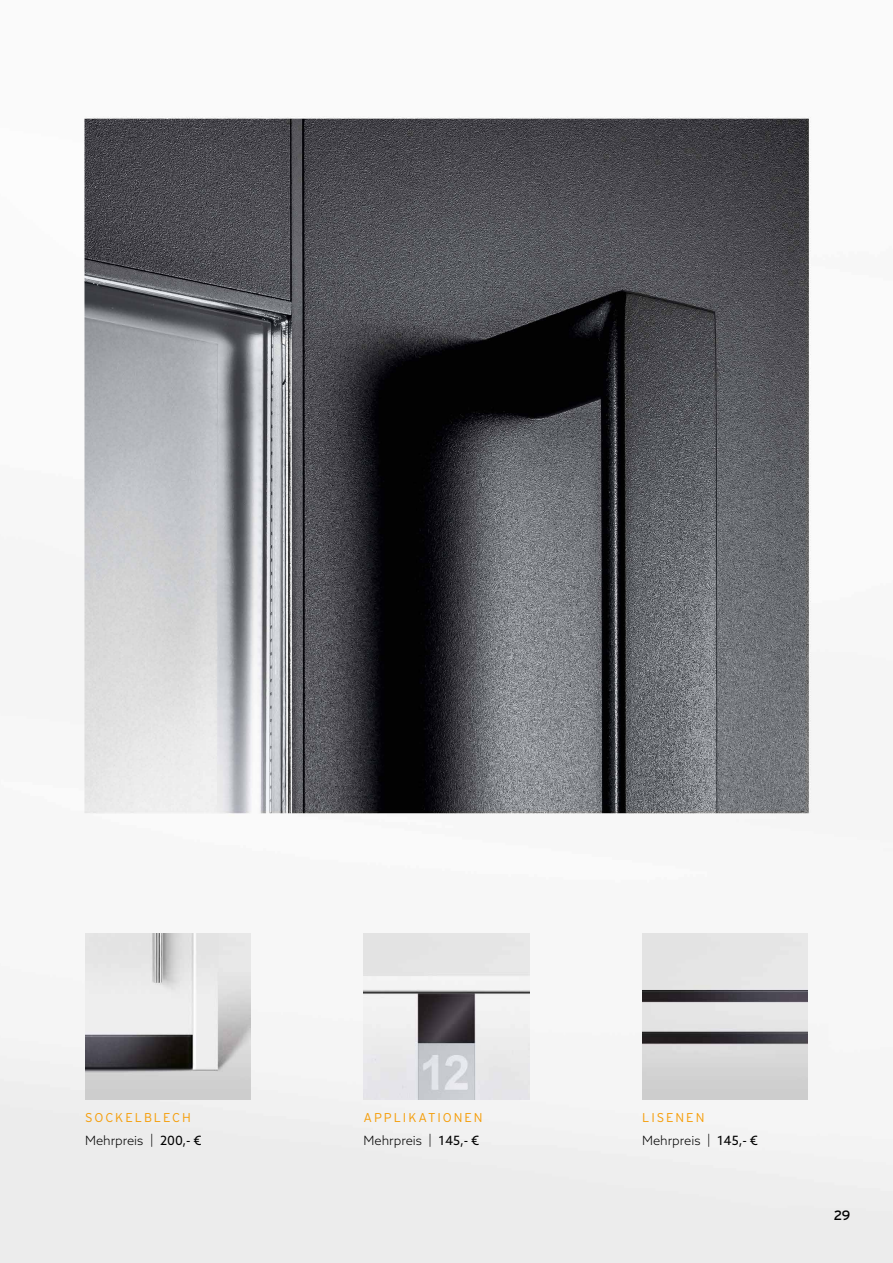
<style>
.page{position:relative;width:893px;height:1263px;background:#fff}
.page>*{position:absolute;margin:0;border:0;box-sizing:border-box;transform-origin:0 0}
.t1{font:13.5px "Interstate";color:#000}
.t2{font:300 12.75px "Azo Sans";color:#000}
.t3{font:300 12.75px "Interstate";letter-spacing:.15em;color:#f59d08}
.s1{font-weight:400}
</style>
<div class="page">
<img style="left:0;top:116px;width:893px;height:1147px">
<img style="left:85px;top:933px;width:166px;height:166px">
<img style="left:364px;top:933px;width:165px;height:166px">
<img style="left:642px;top:933px;width:166px;height:166px">
<p class="t3" style="left:85px;top:1110px;width:107px">SOCKELBLECH</p>
<p class="t3" style="left:364px;top:1110px;width:120px">APPLIKATIONEN</p>
<p class="t3" style="left:642px;top:1110px;width:64px">LISENEN</p>
<p class="t2" style="left:85px;top:1132px;width:118px">Mehrpreis | <span class="s1">200,- €</span></p>
<p class="t2" style="left:364px;top:1132px;width:117px">Mehrpreis | <span class="s1">145,- €</span></p>
<p class="t2" style="left:642px;top:1132px;width:117px">Mehrpreis | <span class="s1">145,- €</span></p>
<p class="t1" style="left:834px;top:1208px;width:18px">29</p>
</div>
